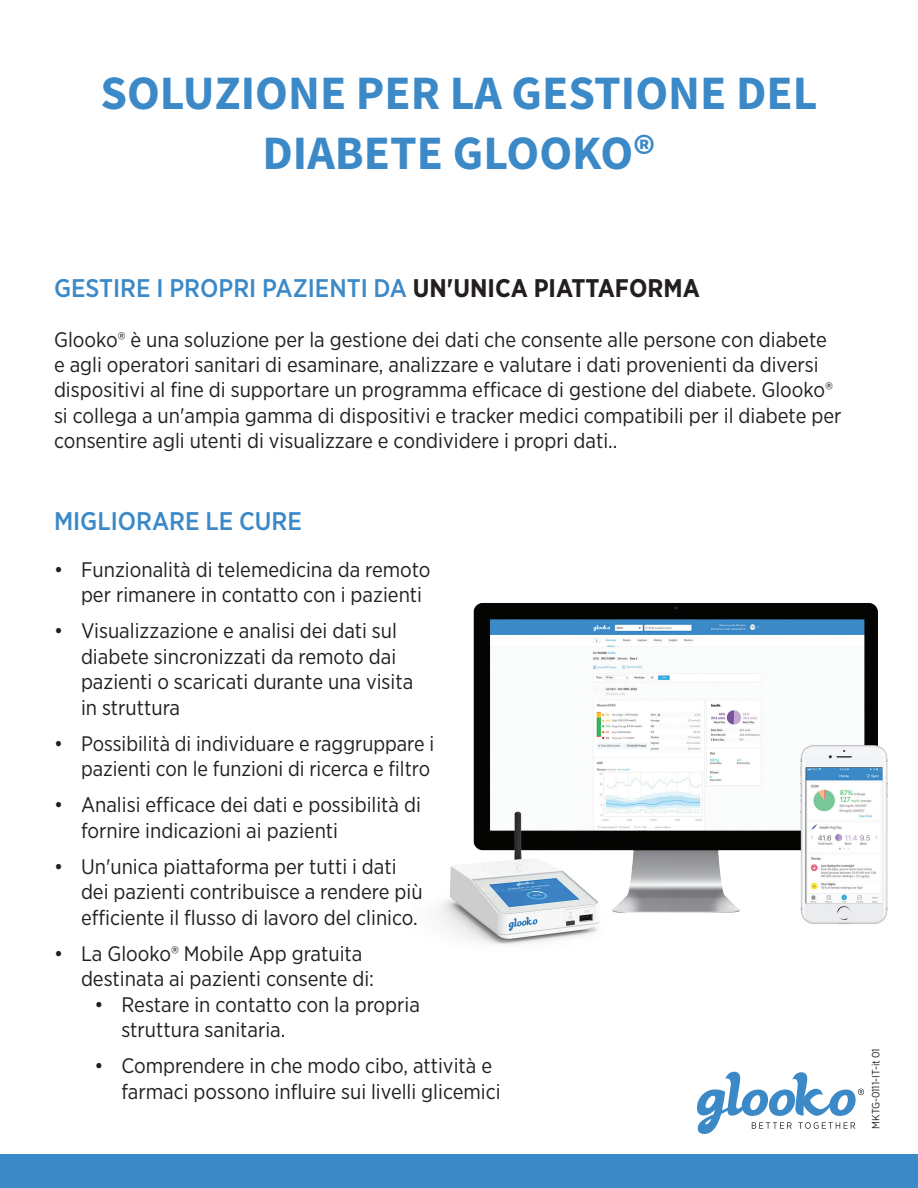
<style>
.page{position:relative;width:918px;height:1188px;background:#fff}
.page>*{position:absolute;margin:0;border:0;box-sizing:border-box;transform-origin:0 0}
.t1{font:700 48px/60px "Source Sans Pro";color:#3c89c8;text-align:center}
.t2{font:500 25.5px "Gotham Narrow";color:#3c89c8}
.t3{font:21px/25.5px "Gotham Narrow";color:#231f20}
.t4{font:10.5px "Gotham Narrow";color:#231f20}
.s1{font-weight:700;color:#231f20}
</style>
<div class="page">
<img style="left:438px;top:603px;width:450px;height:342px">
<div style="left:0;top:1154px;width:918px;height:34px;background:#3c89c8"></div>
<svg style="left:697px;top:1072px;width:167px;height:62px"></svg>
<p class="t1" style="left:100px;top:63px;width:719px">SOLUZIONE PER LA GESTIONE DEL<br>DIABETE GLOOKO®</p>
<p class="t2" style="left:54px;top:272px;width:647px">GESTIRE I PROPRI PAZIENTI DA <span class="s1">UN'UNICA PIATTAFORMA</span></p>
<p class="t3" style="left:54px;top:327px;width:789px">Glooko® è una soluzione per la gestione dei dati che consente alle persone con diabete e agli operatori sanitari di esaminare, analizzare e valutare i dati provenienti da diversi dispositivi al fine di supportare un programma efficace di gestione del diabete. Glooko® si collega a un'ampia gamma di dispositivi e tracker medici compatibili per il diabete per consentire agli utenti di visualizzare e condividere i propri dati..</p>
<p class="t2" style="left:54px;top:505px;width:249px">MIGLIORARE LE CURE</p>
<p class="t3" style="left:81px;top:556px;width:351px;text-indent:-27px">• Funzionalità di telemedicina da remoto per rimanere in contatto con i pazienti</p>
<p class="t3" style="left:81px;top:618px;width:334px;text-indent:-27px">• Visualizzazione e analisi dei dati sul diabete sincronizzati da remoto dai pazienti o scaricati durante una visita in struttura</p>
<p class="t3" style="left:54px;top:730px;width:382px;text-align:right">• Possibilità di individuare e raggruppare i pazienti con le funzioni di ricerca e filtro</p>
<p class="t3" style="left:81px;top:792px;width:341px;text-indent:-27px">• Analisi efficace dei dati e possibilità di fornire indicazioni ai pazienti</p>
<p class="t3" style="left:81px;top:853px;width:343px;text-indent:-27px">• Un'unica piattaforma per tutti i dati dei pazienti contribuisce a rendere più efficiente il flusso di lavoro del clinico.</p>
<p class="t3" style="left:81px;top:940px;width:295px;text-indent:-27px">• La Glooko® Mobile App gratuita destinata ai pazienti consente di:</p>
<p class="t3" style="left:122px;top:991px;width:300px;text-indent:-27px">• Restare in contatto con la propria struttura sanitaria.</p>
<p class="t3" style="left:122px;top:1053px;width:381px;text-indent:-27px">• Comprendere in che modo cibo, attività e farmaci possono influire sui livelli glicemici</p>
<p class="t4" style="left:869px;top:1129px;width:82px;rotate:-90deg">MKTG-0111-IT-it 01</p>
</div>
